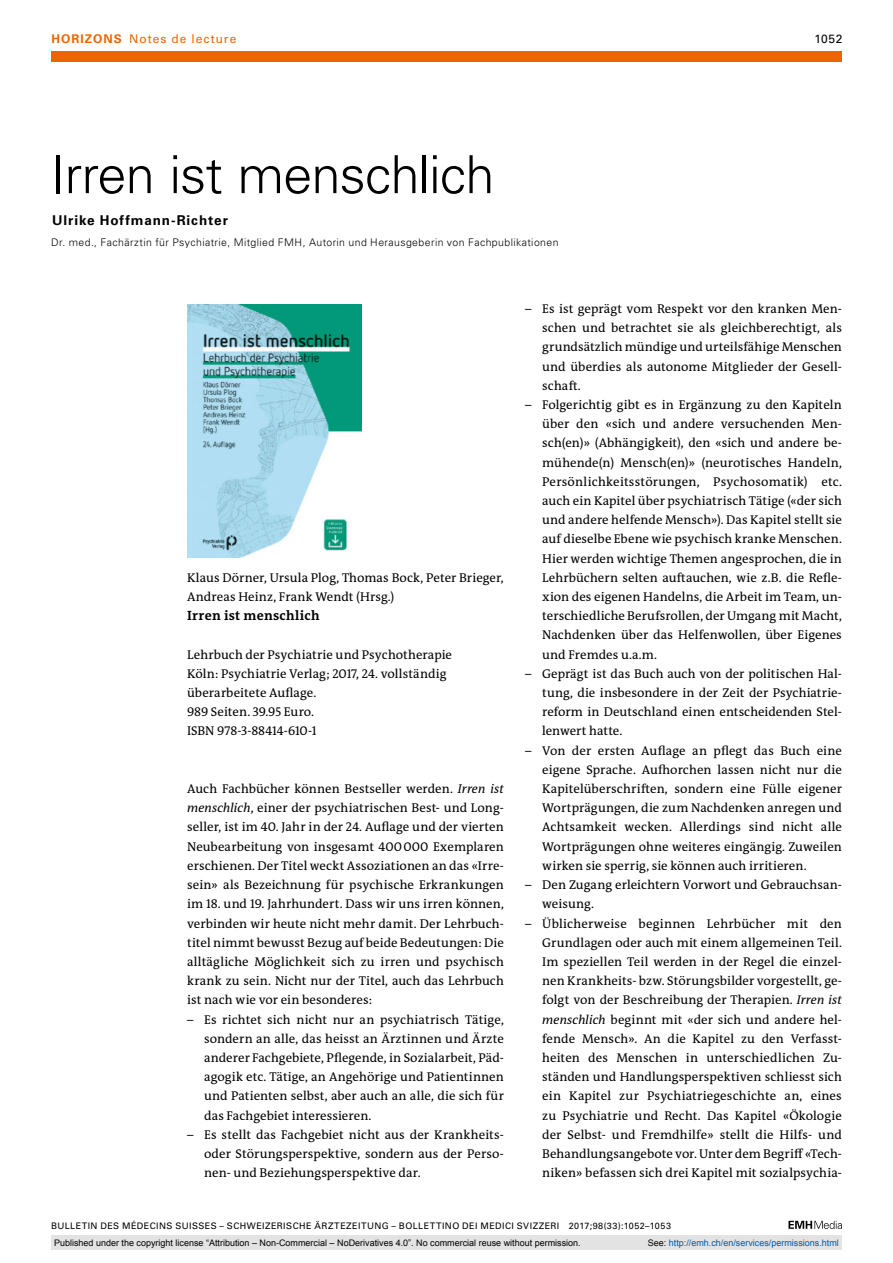
<style>
.page{position:relative;width:893px;height:1263px;background:#fff}
.page>*{position:absolute;margin:0;border:0;box-sizing:border-box;transform-origin:0 0}
.t1{font:300 52.5px "Univers LT Std";letter-spacing:-.02em;color:#000}
.t2{font:700 13.5px "Univers LT Std";letter-spacing:.065em;color:#000}
.t3{font:700 13.5px "The Antiqua B W7";letter-spacing:.02em;color:#000}
.t4{font:12.75px/19.2px "The Antiqua B W5 Plain";letter-spacing:.005em;color:#000;text-align:justify}
.t5{font:12px "Univers LT Std";letter-spacing:.085em;color:#ec6500}
.t6{font:12px "Univers LT Std";color:#000}
.t7{font:300 10.5px "Univers LT Std";letter-spacing:.04em;color:#000}
.t8{font:9px "Arial";color:#000}
.t9{font:9px "Univers LT Std";letter-spacing:.05em;color:#000}
.t10{font:9px "Arial";color:#005ba9}
.s1{font-weight:700}
.s2{font-style:italic}
.s3{color:#000}
</style>
<div class="page">
<svg style="left:788px;top:1221px;width:54px;height:8px"></svg>
<img style="left:187px;top:304px;width:174px;height:254px">
<div style="left:51px;top:51px;width:791px;height:11px;background:#ec6500"></div>
<div style="left:51px;top:1235px;width:791px;height:15px;background:#e3e3e3"></div>
<p class="t5" style="left:51px;top:31px;width:186px"><span class="s1">HORIZONS</span> Notes de lecture</p>
<p class="t6" style="left:814px;top:31px;width:29px">1052</p>
<h1 class="t1" style="left:51px;top:143px;width:445px">Irren ist menschlich</h1>
<p class="t2" style="left:52px;top:212px;width:177px">Ulrike Hoffmann-Richter</p>
<p class="t7" style="left:51px;top:236px;width:509px">Dr. med., Fachärztin für Psychiatrie, Mitglied FMH, Autorin und Herausgeberin von Fachpublikationen</p>
<p class="t4" style="left:187px;top:568px;width:318px">Klaus Dörner, Ursula Plog, Thomas Bock, Peter Brieger,<br>Andreas Heinz, Frank Wendt (Hrsg.)</p>
<p class="t3" style="left:187px;top:607px;width:134px">Irren ist menschlich</p>
<p class="t4" style="left:187px;top:645px;width:267px;text-align:left">Lehrbuch der Psychiatrie und Psychotherapie Köln: Psychiatrie Verlag; 2017, 24. vollständig überarbeitete Auflage.<br>989 Seiten. 39.95 Euro.<br>ISBN 978-3-88414-610-1</p>
<p class="t4" style="left:187px;top:779px;width:318px">Auch Fachbücher können Bestseller werden. <span class="s2">Irren ist menschlich</span>, einer der psychiatrischen Best- und Long&shy;seller, ist im 40. Jahr in der 24. Auflage und der vierten Neubearbeitung von insgesamt 400000 Exemplaren erschienen. Der Titel weckt Assoziationen an das «Irre&shy;sein» als Bezeichnung für psychische Erkrankungen im 18. und 19. Jahrhundert. Dass wir uns irren können, verbinden wir heute nicht mehr damit. Der Lehrbuch&shy;titel nimmt bewusst Bezug auf beide Bedeutungen: Die alltägliche Möglichkeit sich zu irren und psychisch krank zu sein. Nicht nur der Titel, auch das Lehrbuch ist nach wie vor ein besonderes:</p>
<p class="t4" style="left:204px;top:1010px;width:301px;text-indent:-17px">– Es richtet sich nicht nur an psychiatrisch Tätige, sondern an alle, das heisst an Ärztinnen und Ärzte anderer Fachgebiete, Pflegende, in Sozialarbeit, Päd&shy;agogik etc. Tätige, an Angehörige und Patientinnen und Patienten selbst, aber auch an alle, die sich für das Fachgebiet interessieren.</p>
<p class="t4" style="left:204px;top:1125px;width:301px;text-indent:-17px">– Es stellt das Fachgebiet nicht aus der Krankheits&shy;oder Störungsperspektive, sondern aus der Perso&shy;nen- und Beziehungsperspektive dar.</p>
<p class="t4" style="left:542px;top:299px;width:301px;text-indent:-17px">– Es ist geprägt vom Respekt vor den kranken Men&shy;schen und betrachtet sie als gleichberechtigt, als grundsätzlich mündige und urteilsfähige Menschen und überdies als autonome Mitglieder der Gesell&shy;schaft.</p>
<p class="t4" style="left:542px;top:395px;width:301px;text-indent:-17px">– Folgerichtig gibt es in Ergänzung zu den Kapiteln über den «sich und andere versuchenden Men&shy;sch(en)» (Abhängigkeit), den «sich und andere be&shy;mühende(n) Mensch(en)» (neurotisches Handeln, Persönlichkeitsstörungen, Psychosomatik) etc. auch ein Kapitel über psychiatrisch Tätige («der sich und andere helfende Mensch»). Das Kapitel stellt sie auf dieselbe Ebene wie psychisch kranke Menschen.<br>Hier werden wichtige Themen angesprochen, die in Lehrbüchern selten auftauchen, wie z.B. die Refle&shy;xion des eigenen Handelns, die Arbeit im Team, un&shy;terschiedliche Berufsrollen, der Umgang mit Macht, Nachdenken über das Helfenwollen, über Eigenes und Fremdes u.a.m.</p>
<p class="t4" style="left:542px;top:664px;width:301px;text-indent:-17px">– Geprägt ist das Buch auch von der politischen Hal&shy;tung, die insbesondere in der Zeit der Psychiatrie&shy;reform in Deutschland einen entscheidenden Stel&shy;lenwert hatte.</p>
<p class="t4" style="left:542px;top:741px;width:301px;text-indent:-17px">– Von der ersten Auflage an pflegt das Buch eine eigene Sprache. Aufhorchen lassen nicht nur die Kapitelüberschriften, sondern eine Fülle eigener Wortprägungen, die zum Nachdenken anregen und Achtsamkeit wecken. Allerdings sind nicht alle Wortprägungen ohne weiteres eingängig. Zuweilen wirken sie sperrig, sie können auch irritieren.</p>
<p class="t4" style="left:542px;top:875px;width:301px;text-indent:-17px">– Den Zugang erleichtern Vorwort und Gebrauchsan&shy;weisung.</p>
<p class="t4" style="left:542px;top:914px;width:301px;text-indent:-17px">– Üblicherweise beginnen Lehrbücher mit den Grundlagen oder auch mit einem allgemeinen Teil.<br>Im speziellen Teil werden in der Regel die einzel&shy;nen Krankheits- bzw. Störungsbilder vorgestellt, ge&shy;folgt von der Beschreibung der Therapien. <span class="s2">Irren ist menschlich</span> beginnt mit «der sich und andere hel&shy;fende Mensch». An die Kapitel zu den Verfasst&shy;heiten des Menschen in unterschiedlichen Zu&shy;ständen und Handlungsperspektiven schliesst sich ein Kapitel zur Psychiatriegeschichte an, eines zu Psychiatrie und Recht. Das Kapitel «Ökologie der Selbst- und Fremdhilfe» stellt die Hilfs- und Behandlungsangebote vor. Unter dem Begriff «Tech&shy;niken» befassen sich drei Kapitel mit sozialpsychia-</p>
<p class="t9" style="left:51px;top:1220px;width:622px">BULLETIN DES MÉDECINS SUISSES – SCHWEIZERISCHE ÄRZTEZEITUNG – BOLLETTINO DEI MEDICI SVIZZERI 2017;98(33):1052–1053</p>
<p class="t8" style="left:54px;top:1237px;width:528px">Published under the copyright license “Attribution – Non-Commercial – NoDerivatives 4.0”. No commercial reuse without permission.</p>
<p class="t10" style="left:648px;top:1237px;width:193px"><span class="s3">See:</span> http://emh.ch/en/services/permissions.html</p>
</div>
